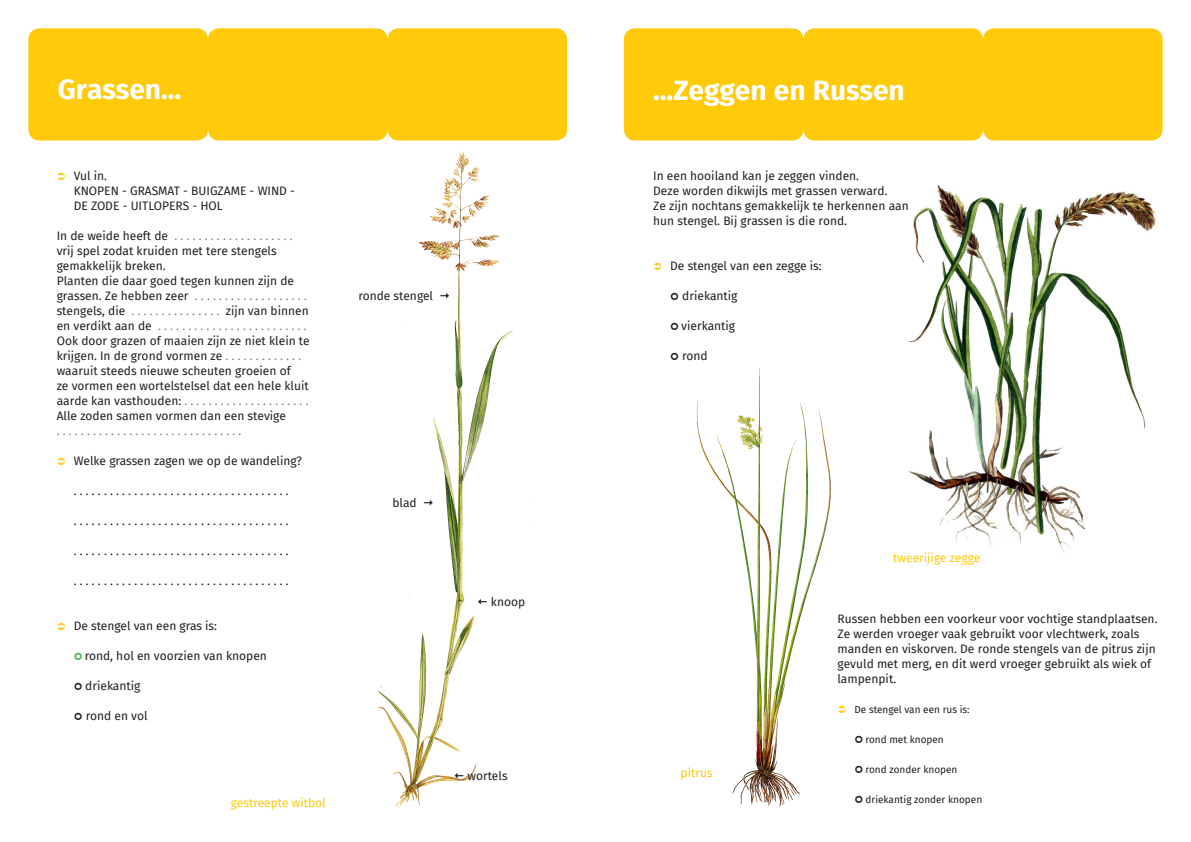
<style>
.page{position:relative;width:1191px;height:842px;background:#fff}
.page>*{position:absolute;margin:0;border:0;box-sizing:border-box;transform-origin:0 0}
.Normaal{font:700 28px "Fira Sans";color:#fff}
.t1{font:12px/15px "Fira Sans";color:#231f20}
.t2{font:12px "Fira Sans";color:#808285}
.t3{font:12px "Fira Sans";color:#feca0a}
.t4{font:10px "Fira Sans";color:#231f20}
.s1{color:#231f20}
.s2{color:#808285}
</style>
<div class="page">
<img style="left:908px;top:185px;width:248px;height:368px">
<div style="left:28px;top:28px;width:539px;height:113px;background:#feca0a"></div>
<img style="left:377px;top:151px;width:136px;height:658px">
<div style="left:624px;top:28px;width:538px;height:113px;background:#feca0a"></div>
<img style="left:696px;top:368px;width:135px;height:439px">
<svg style="left:455px;top:772px;width:8px;height:6px"></svg>
<svg style="left:478px;top:598px;width:9px;height:6px"></svg>
<svg style="left:424px;top:500px;width:9px;height:6px"></svg>
<svg style="left:440px;top:293px;width:9px;height:6px"></svg>
<p class="Normaal" style="left:58px;top:66px;width:125px">Grassen...</p>
<p class="t1" style="left:74px;top:168px;width:35px">Vul in.</p>
<p class="t1" style="left:74px;top:183px;width:223px">KNOPEN - GRASMAT - BUIGZAME - WIND -</p>
<p class="t1" style="left:74px;top:198px;width:151px">DE ZODE - UITLOPERS - HOL</p>
<p class="t2" style="left:57px;top:227px;width:237px"><span class="s1">In de weide heeft de</span> . . . . . . . . . . . . . . . . . . . .</p>
<p class="t1" style="left:57px;top:243px;width:221px">vrij spel zodat kruiden met tere stengels</p>
<p class="t1" style="left:57px;top:258px;width:110px">gemakkelijk breken.</p>
<p class="t1" style="left:57px;top:273px;width:239px">Planten die daar goed tegen kunnen zijn de</p>
<p class="t1" style="left:57px;top:288px;width:252px">grassen. Ze hebben zeer <span class="s2">. . . . . . . . . . . . . . . . . . .</span></p>
<p class="t1" style="left:57px;top:303px;width:253px">stengels, die <span class="s2">. . . . . . . . . . . . . . .</span> zijn van binnen</p>
<p class="t2" style="left:57px;top:317px;width:251px"><span class="s1">en verdikt aan de</span> . . . . . . . . . . . . . . . . . . . . . . . . .</p>
<p class="t1" style="left:57px;top:333px;width:255px">Ook door grazen of maaien zijn ze niet klein te</p>
<p class="t1" style="left:57px;top:348px;width:246px">krijgen. In de grond vormen ze <span class="s2">. . . . . . . . . . . . .</span></p>
<p class="t1" style="left:57px;top:363px;width:235px">waaruit steeds nieuwe scheuten groeien of</p>
<p class="t1" style="left:57px;top:378px;width:253px">ze vormen een wortelstelsel dat een hele kluit</p>
<p class="t2" style="left:57px;top:392px;width:253px"><span class="s1">aarde kan vasthouden:</span> . . . . . . . . . . . . . . . . . . . . .</p>
<p class="t1" style="left:57px;top:408px;width:231px">Alle zoden samen vormen dan een stevige</p>
<p class="t2" style="left:57px;top:422px;width:186px">. . . . . . . . . . . . . . . . . . . . . . . . . . . . . . .</p>
<p class="t1" style="left:74px;top:453px;width:230px">Welke grassen zagen we op de wandeling?</p>
<p class="t1" style="left:74px;top:483px;width:216px">. . . . . . . . . . . . . . . . . . . . . . . . . . . . . . . . . . . .</p>
<p class="t1" style="left:74px;top:513px;width:216px">. . . . . . . . . . . . . . . . . . . . . . . . . . . . . . . . . . . .</p>
<p class="t1" style="left:74px;top:543px;width:216px">. . . . . . . . . . . . . . . . . . . . . . . . . . . . . . . . . . . .</p>
<p class="t1" style="left:74px;top:573px;width:216px">. . . . . . . . . . . . . . . . . . . . . . . . . . . . . . . . . . . .</p>
<p class="t1" style="left:74px;top:618px;width:145px">De stengel van een gras is:</p>
<p class="t1" style="left:85px;top:648px;width:184px">rond, hol en voorzien van knopen</p>
<p class="t1" style="left:85px;top:678px;width:57px">driekantig</p>
<p class="t1" style="left:86px;top:708px;width:63px">rond en vol</p>
<p class="t3" style="left:231px;top:793px;width:96px">gestreepte witbol</p>
<p class="t1" style="left:358px;top:288px;width:76px">ronde stengel</p>
<p class="t1" style="left:392px;top:495px;width:26px">blad</p>
<p class="t1" style="left:491px;top:594px;width:36px">knoop</p>
<p class="t1" style="left:467px;top:767px;width:42px">wortels</p>
<p class="Normaal" style="left:653px;top:67px;width:253px">...Zeggen en Russen</p>
<p class="t1" style="left:653px;top:168px;width:207px">In een hooiland kan je zeggen vinden.</p>
<p class="t1" style="left:653px;top:183px;width:236px">Deze worden dikwijls met grassen verward.</p>
<p class="t1" style="left:653px;top:198px;width:257px">Ze zijn nochtans gemakkelijk te herkennen aan hun stengel. Bij grassen is die rond.</p>
<p class="t1" style="left:670px;top:258px;width:153px">De stengel van een zegge is:</p>
<p class="t1" style="left:682px;top:288px;width:57px">driekantig</p>
<p class="t1" style="left:681px;top:318px;width:55px">vierkantig</p>
<p class="t1" style="left:682px;top:348px;width:27px">rond</p>
<p class="t3" style="left:680px;top:764px;width:34px">pitrus</p>
<p class="t3" style="left:893px;top:549px;width:89px">tweerijige zegge</p>
<p class="t1" style="left:837px;top:611px;width:321px">Russen hebben een voorkeur voor vochtige standplaatsen.</p>
<p class="t1" style="left:837px;top:626px;width:320px">Ze werden vroeger vaak gebruikt voor vlechtwerk, zoals manden en viskorven. De ronde stengels van de pitrus zijn gevuld met merg, en dit werd vroeger gebruikt als wiek of lampenpit.</p>
<p class="t4" style="left:854px;top:701px;width:117px">De stengel van een rus is:</p>
<p class="t4" style="left:865px;top:731px;width:80px">rond met knopen</p>
<p class="t4" style="left:865px;top:761px;width:93px">rond zonder knopen</p>
<p class="t4" style="left:865px;top:791px;width:118px">driekantig zonder knopen</p>
</div>
